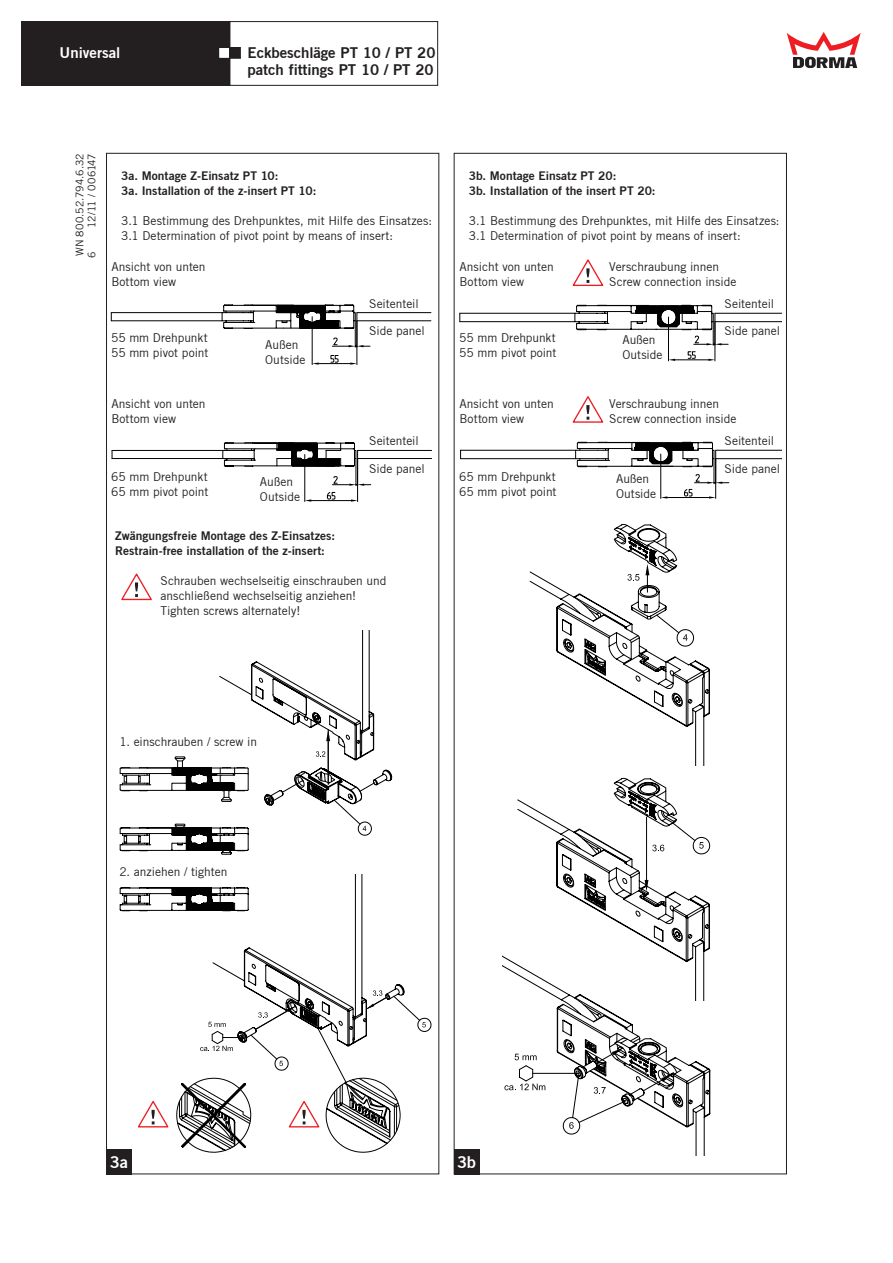
<style>
.page{position:relative;width:893px;height:1263px;background:#fff}
.page>*{position:absolute;margin:0;border:0;box-sizing:border-box;transform-origin:0 0}
.DORMA_Nummerierung{font:16.5px "Trade Gothic Bold Two";color:#fff}
.t1{font:15px/16.5px "Trade Gothic Bold Two";letter-spacing:-.005em;color:#231f20}
.t2{font:15px "Trade Gothic Bold Two";color:#fff}
.DORMA_Text_in_Grafik{font:12px "Trade Gothic";letter-spacing:-.005em;color:#231f20}
.DORMA_Fließtext{font:12px/15px "Trade Gothic";color:#231f20}
.DORMA_Headlines{font:12px "Trade Gothic Bold Two";color:#231f20}
.t3{font:10.5px/12px "Trade Gothic";letter-spacing:-.005em;color:#231f20}
.t4{font:10.5px "Trade Gothic";letter-spacing:-.04em;color:#231f20}
</style>
<div class="page">
<div style="left:21px;top:21px;width:209px;height:65px;background:#231f20"></div>
<div style="left:230px;top:21px;width:208px;height:65px;border:1px solid #231f20"></div>
<div style="left:219px;top:48px;width:11px;height:10px;background:#fff"></div>
<div style="left:218px;top:47px;width:12px;height:12px;border:1px solid #231f20"></div>
<div style="left:230px;top:48px;width:10px;height:10px;background:#231f20"></div>
<div style="left:229px;top:47px;width:12px;height:11px;border:1px solid #231f20"></div>
<svg style="left:787px;top:32px;width:74px;height:36px"></svg>
<div style="left:106px;top:1149px;width:26px;height:25px;background:#231f20"></div>
<div style="left:454px;top:1149px;width:25px;height:25px;background:#231f20"></div>
<hr style="left:111px;top:312px;width:111px;height:1px;background:#000">
<hr style="left:111px;top:320px;width:111px;height:1px;background:#000">
<svg style="left:221px;top:304px;width:211px;height:61px"></svg>
<hr style="left:715px;top:313px;width:67px;height:1px;background:#000">
<hr style="left:715px;top:321px;width:67px;height:1px;background:#000">
<hr style="left:716px;top:428px;width:66px;height:1px;background:#000">
<hr style="left:716px;top:437px;width:66px;height:1px;background:#000">
<svg style="left:111px;top:442px;width:321px;height:60px"></svg>
<hr style="left:715px;top:411px;width:67px;height:1px;background:#000">
<hr style="left:716px;top:450px;width:66px;height:1px;background:#000">
<hr style="left:716px;top:458px;width:66px;height:1px;background:#000">
<svg style="left:529px;top:524px;width:181px;height:241px"></svg>
<div style="left:484px;top:720px;width:163px;height:75px;background:#fff"></div>
<svg style="left:479px;top:777px;width:232px;height:378px"></svg>
<svg style="left:121px;top:573px;width:31px;height:28px"></svg>
<svg style="left:573px;top:259px;width:30px;height:27px"></svg>
<svg style="left:459px;top:304px;width:270px;height:195px"></svg>
<svg style="left:119px;top:630px;width:312px;height:522px"></svg>
<p class="t2" style="left:60px;top:44px;width:62px">Universal</p>
<p class="t1" style="left:248px;top:44px;width:189px">Eckbeschläge PT 10 / PT 20 patch fittings PT 10 / PT 20</p>
<p class="t3" style="left:74px;top:258px;width:106px;rotate:-90deg">WN 800.52.794.6.32<br>6</p>
<p class="t4" style="left:85px;top:228px;width:77px;rotate:-90deg">12/11 / 006147</p>
<p class="DORMA_Headlines" style="left:121px;top:168px;width:159px">3a. Montage Z-Einsatz PT 10:</p>
<p class="DORMA_Headlines" style="left:121px;top:183px;width:197px">3a. Installation of the z-insert PT 10:</p>
<p class="DORMA_Fließtext" style="left:121px;top:213px;width:312px">3.1 Bestimmung des Drehpunktes, mit Hilfe des Einsatzes:</p>
<p class="DORMA_Fließtext" style="left:121px;top:228px;width:273px">3.1 Determination of pivot point by means of insert:</p>
<p class="DORMA_Text_in_Grafik" style="left:111px;top:259px;width:96px">Ansicht von unten</p>
<p class="DORMA_Text_in_Grafik" style="left:111px;top:274px;width:66px">Bottom view</p>
<p class="DORMA_Headlines" style="left:469px;top:168px;width:149px">3b. Montage Einsatz PT 20:</p>
<p class="DORMA_Headlines" style="left:469px;top:183px;width:188px">3b. Installation of the insert PT 20:</p>
<p class="DORMA_Fließtext" style="left:469px;top:213px;width:312px">3.1 Bestimmung des Drehpunktes, mit Hilfe des Einsatzes:</p>
<p class="DORMA_Fließtext" style="left:469px;top:228px;width:273px">3.1 Determination of pivot point by means of insert:</p>
<p class="DORMA_Text_in_Grafik" style="left:460px;top:259px;width:96px">Ansicht von unten</p>
<p class="DORMA_Text_in_Grafik" style="left:460px;top:274px;width:66px">Bottom view</p>
<p class="DORMA_Text_in_Grafik" style="left:609px;top:259px;width:111px">Verschraubung innen</p>
<p class="DORMA_Text_in_Grafik" style="left:609px;top:274px;width:129px">Screw connection inside</p>
<p class="DORMA_Text_in_Grafik" style="left:369px;top:297px;width:51px">Seitenteil</p>
<p class="DORMA_Text_in_Grafik" style="left:725px;top:297px;width:51px">Seitenteil</p>
<p class="DORMA_Text_in_Grafik" style="left:111px;top:330px;width:98px">55 mm Drehpunkt</p>
<p class="DORMA_Text_in_Grafik" style="left:111px;top:345px;width:99px">55 mm pivot point</p>
<p class="DORMA_Text_in_Grafik" style="left:265px;top:337px;width:35px">Außen</p>
<p class="DORMA_Text_in_Grafik" style="left:265px;top:352px;width:42px">Outside</p>
<p class="DORMA_Text_in_Grafik" style="left:369px;top:323px;width:57px">Side panel</p>
<p class="DORMA_Text_in_Grafik" style="left:725px;top:323px;width:57px">Side panel</p>
<p class="DORMA_Text_in_Grafik" style="left:459px;top:330px;width:98px">55 mm Drehpunkt</p>
<p class="DORMA_Text_in_Grafik" style="left:459px;top:345px;width:99px">55 mm pivot point</p>
<p class="DORMA_Text_in_Grafik" style="left:622px;top:333px;width:35px">Außen</p>
<p class="DORMA_Text_in_Grafik" style="left:622px;top:348px;width:42px">Outside</p>
<p class="DORMA_Text_in_Grafik" style="left:111px;top:396px;width:96px">Ansicht von unten</p>
<p class="DORMA_Text_in_Grafik" style="left:111px;top:411px;width:66px">Bottom view</p>
<p class="DORMA_Text_in_Grafik" style="left:460px;top:396px;width:96px">Ansicht von unten</p>
<p class="DORMA_Text_in_Grafik" style="left:460px;top:411px;width:66px">Bottom view</p>
<p class="DORMA_Text_in_Grafik" style="left:609px;top:396px;width:111px">Verschraubung innen</p>
<p class="DORMA_Text_in_Grafik" style="left:609px;top:411px;width:129px">Screw connection inside</p>
<p class="DORMA_Text_in_Grafik" style="left:369px;top:434px;width:51px">Seitenteil</p>
<p class="DORMA_Text_in_Grafik" style="left:725px;top:434px;width:51px">Seitenteil</p>
<p class="DORMA_Text_in_Grafik" style="left:111px;top:469px;width:98px">65 mm Drehpunkt</p>
<p class="DORMA_Text_in_Grafik" style="left:111px;top:484px;width:99px">65 mm pivot point</p>
<p class="DORMA_Text_in_Grafik" style="left:260px;top:474px;width:35px">Außen</p>
<p class="DORMA_Text_in_Grafik" style="left:260px;top:489px;width:42px">Outside</p>
<p class="DORMA_Text_in_Grafik" style="left:369px;top:461px;width:57px">Side panel</p>
<p class="DORMA_Text_in_Grafik" style="left:725px;top:461px;width:57px">Side panel</p>
<p class="DORMA_Text_in_Grafik" style="left:459px;top:469px;width:98px">65 mm Drehpunkt</p>
<p class="DORMA_Text_in_Grafik" style="left:459px;top:484px;width:99px">65 mm pivot point</p>
<p class="DORMA_Text_in_Grafik" style="left:616px;top:471px;width:35px">Außen</p>
<p class="DORMA_Text_in_Grafik" style="left:616px;top:486px;width:42px">Outside</p>
<p class="DORMA_Headlines" style="left:115px;top:528px;width:221px">Zwängungsfreie Montage des Z-Einsatzes:</p>
<p class="DORMA_Headlines" style="left:115px;top:543px;width:211px">Restrain-free installation of the z-insert:</p>
<p class="DORMA_Fließtext" style="left:161px;top:573px;width:227px">Schrauben wechselseitig einschrauben und anschließend wechselseitig anziehen!</p>
<p class="DORMA_Fließtext" style="left:161px;top:603px;width:141px">Tighten screws alternately!</p>
<p class="DORMA_Text_in_Grafik" style="left:119px;top:734px;width:139px">1. einschrauben / screw in</p>
<p class="DORMA_Text_in_Grafik" style="left:119px;top:865px;width:109px">2. anziehen / tighten</p>
<p class="DORMA_Nummerierung" style="left:110px;top:1152px;width:20px">3a</p>
<p class="DORMA_Nummerierung" style="left:457px;top:1152px;width:20px">3b</p>
</div>
